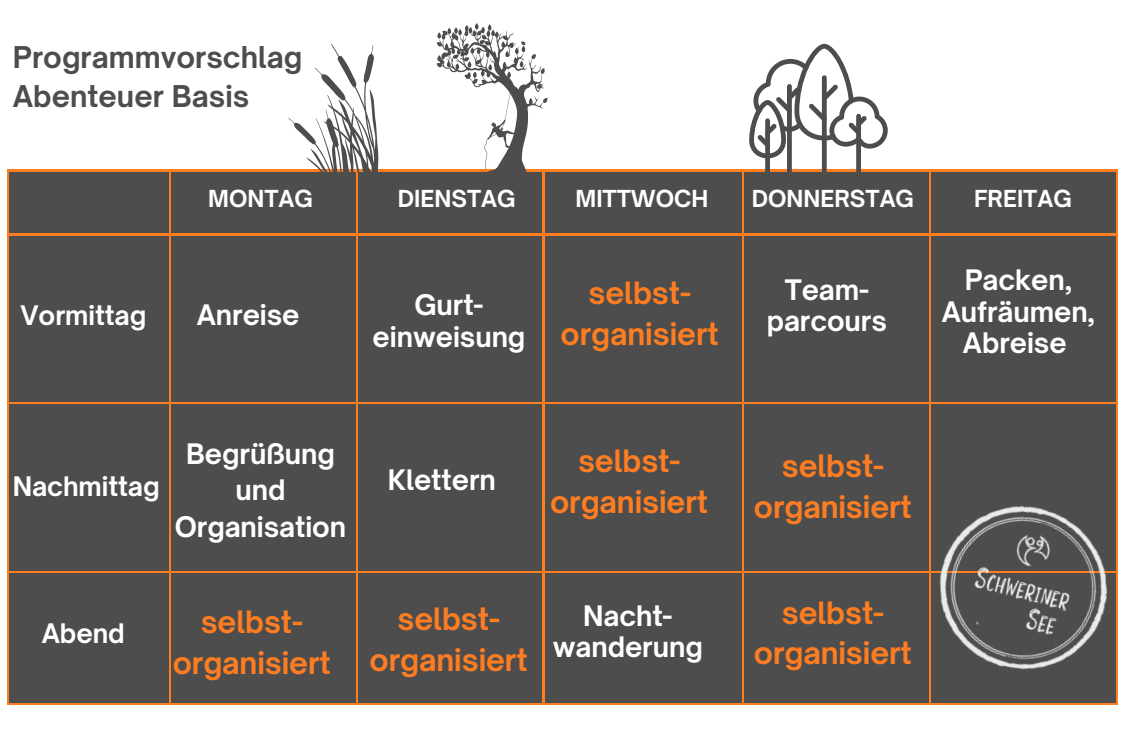
<style>
.page{position:relative;width:1125px;height:750px;background:#fff}
.page>*{position:absolute;margin:0;border:0;box-sizing:border-box;transform-origin:0 0}
.t1{font:700 29.5px/40.6px "Open Sauce One";letter-spacing:-.005em;color:#ff7d21;text-align:center}
.t2{font:700 28.75px/39.4px "Open Sauce One";color:#4d4d4d}
.t3{font:700 27.12px/31.4px "Open Sauce One";letter-spacing:-.005em;color:#fff;text-align:center}
.t4{font:700 25.75px "Open Sauce One";letter-spacing:-.005em;color:#fff}
.t5{font:700 22.5px "Open Sauce One";color:#fff}
</style>
<div class="page">
<div style="left:9px;top:171px;width:1107px;height:532px;background:#4d4d4d"></div>
<hr style="left:7px;top:170px;width:163px;height:1px;background:#ff7d21">
<hr style="left:7px;top:171px;width:2px;height:63px;background:#ff7d21">
<hr style="left:170px;top:170px;width:187px;height:1px;background:#ff7d21">
<hr style="left:169px;top:171px;width:2px;height:63px;background:#ff7d21">
<hr style="left:357px;top:170px;width:187px;height:1px;background:#ff7d21">
<hr style="left:356px;top:171px;width:2px;height:63px;background:#ff7d21">
<hr style="left:544px;top:170px;width:199px;height:1px;background:#ff7d21">
<hr style="left:543px;top:171px;width:1px;height:63px;background:#ff7d21">
<hr style="left:743px;top:170px;width:187px;height:1px;background:#ff7d21">
<hr style="left:742px;top:171px;width:2px;height:63px;background:#ff7d21">
<hr style="left:930px;top:170px;width:188px;height:1px;background:#ff7d21">
<hr style="left:929px;top:171px;width:2px;height:63px;background:#ff7d21">
<hr style="left:1116px;top:171px;width:2px;height:63px;background:#ff7d21">
<hr style="left:7px;top:234px;width:163px;height:1px;background:#ff7d21">
<hr style="left:7px;top:235px;width:2px;height:167px;background:#ff7d21">
<hr style="left:170px;top:234px;width:187px;height:1px;background:#ff7d21">
<hr style="left:169px;top:235px;width:2px;height:167px;background:#ff7d21">
<hr style="left:357px;top:234px;width:187px;height:1px;background:#ff7d21">
<hr style="left:356px;top:235px;width:2px;height:167px;background:#ff7d21">
<hr style="left:544px;top:234px;width:199px;height:1px;background:#ff7d21">
<hr style="left:543px;top:235px;width:1px;height:167px;background:#ff7d21">
<hr style="left:743px;top:234px;width:187px;height:1px;background:#ff7d21">
<hr style="left:742px;top:235px;width:2px;height:167px;background:#ff7d21">
<hr style="left:930px;top:234px;width:188px;height:1px;background:#ff7d21">
<hr style="left:929px;top:235px;width:2px;height:167px;background:#ff7d21">
<hr style="left:1116px;top:235px;width:2px;height:167px;background:#ff7d21">
<hr style="left:7px;top:402px;width:163px;height:2px;background:#ff7d21">
<hr style="left:7px;top:404px;width:2px;height:167px;background:#ff7d21">
<hr style="left:170px;top:402px;width:187px;height:2px;background:#ff7d21">
<hr style="left:169px;top:404px;width:2px;height:167px;background:#ff7d21">
<hr style="left:357px;top:402px;width:187px;height:2px;background:#ff7d21">
<hr style="left:356px;top:404px;width:2px;height:167px;background:#ff7d21">
<hr style="left:544px;top:402px;width:199px;height:2px;background:#ff7d21">
<hr style="left:543px;top:404px;width:1px;height:167px;background:#ff7d21">
<hr style="left:743px;top:402px;width:187px;height:2px;background:#ff7d21">
<hr style="left:742px;top:404px;width:2px;height:167px;background:#ff7d21">
<hr style="left:930px;top:402px;width:188px;height:2px;background:#ff7d21">
<hr style="left:929px;top:404px;width:2px;height:167px;background:#ff7d21">
<hr style="left:1116px;top:404px;width:2px;height:167px;background:#ff7d21">
<hr style="left:7px;top:571px;width:163px;height:2px;background:#ff7d21">
<hr style="left:7px;top:573px;width:2px;height:130px;background:#ff7d21">
<hr style="left:170px;top:571px;width:187px;height:2px;background:#ff7d21">
<hr style="left:169px;top:573px;width:2px;height:130px;background:#ff7d21">
<hr style="left:357px;top:571px;width:187px;height:2px;background:#ff7d21">
<hr style="left:356px;top:573px;width:2px;height:130px;background:#ff7d21">
<hr style="left:544px;top:571px;width:199px;height:2px;background:#ff7d21">
<hr style="left:543px;top:573px;width:1px;height:130px;background:#ff7d21">
<hr style="left:743px;top:571px;width:187px;height:2px;background:#ff7d21">
<hr style="left:742px;top:573px;width:2px;height:130px;background:#ff7d21">
<hr style="left:929px;top:573px;width:2px;height:130px;background:#ff7d21">
<hr style="left:1116px;top:573px;width:2px;height:130px;background:#ff7d21">
<hr style="left:7px;top:703px;width:163px;height:2px;background:#ff7d21">
<hr style="left:170px;top:703px;width:187px;height:2px;background:#ff7d21">
<hr style="left:357px;top:703px;width:187px;height:2px;background:#ff7d21">
<hr style="left:544px;top:703px;width:199px;height:2px;background:#ff7d21">
<hr style="left:743px;top:703px;width:187px;height:2px;background:#ff7d21">
<hr style="left:930px;top:703px;width:188px;height:2px;background:#ff7d21">
<div style="left:787px;top:84px;width:5px;height:99px;background:#4d4d4d;border-radius:2px"></div>
<div style="left:822px;top:75px;width:5px;height:108px;background:#4d4d4d;border-radius:2px"></div>
<div style="left:765px;top:118px;width:5px;height:65px;background:#4d4d4d;border-radius:2px"></div>
<div style="left:856px;top:114px;width:5px;height:69px;background:#4d4d4d;border-radius:2px"></div>
<svg style="left:749px;top:44px;width:139px;height:114px"></svg>
<hr style="left:747px;top:179px;width:140px;height:4px;background:#4d4d4d;border-radius:2px">
<svg style="left:288px;top:44px;width:91px;height:134px"></svg>
<svg style="left:437px;top:23px;width:110px;height:157px"></svg>
<img style="left:912px;top:481px;width:206px;height:217px">
<h1 class="t2" style="left:13px;top:37px;width:291px">Programmvorschlag<br>Abenteuer Basis</h1>
<p class="t5" style="left:208px;top:185px;width:106px">MONTAG</p>
<h1 class="t5" style="left:398px;top:185px;width:119px">DIENSTAG</h1>
<p class="t5" style="left:576px;top:185px;width:134px">MITTWOCH</p>
<p class="t5" style="left:752px;top:185px;width:164px">DONNERSTAG</p>
<p class="t5" style="left:974px;top:185px;width:99px">FREITAG</p>
<p class="t4" style="left:21px;top:299px;width:127px">Vormittag</p>
<p class="t3" style="left:197px;top:299px;width:104px">Anreise</p>
<h1 class="t3" style="left:373px;top:289px;width:154px">Gurt&shy;einweisung</h1>
<h2 class="t1" style="left:561px;top:272px;width:160px">selbst&shy;organisiert</h2>
<p class="t4" style="left:13px;top:471px;width:148px">Nachmittag</p>
<h1 class="t3" style="left:175px;top:435px;width:173px;line-height:37px">Begrüßung und<br>Organisation</h1>
<p class="t4" style="left:42px;top:617px;width:85px">Abend</p>
<h1 class="t1" style="left:173px;top:602px;width:160px">selbst&shy;organisiert</h1>
<h1 class="t3" style="left:388px;top:464px;width:109px">Klettern</h1>
<h1 class="t1" style="left:550px;top:441px;width:160px">selbst&shy;organisiert</h1>
<h1 class="t1" style="left:370px;top:598px;width:160px">selbst&shy;organisiert</h1>
<h1 class="t3" style="left:553px;top:600px;width:151px">Nacht&shy;wanderung</h1>
<h1 class="t3" style="left:767px;top:274px;width:122px">Team&shy;parcours</h1>
<h2 class="t3" style="left:942px;top:264px;width:155px">Packen,<br>Aufräumen,<br>Abreise</h2>
<h2 class="t1" style="left:754px;top:446px;width:160px">selbst&shy;organisiert</h2>
<h1 class="t1" style="left:754px;top:592px;width:160px">selbst&shy;organisiert</h1>
</div>
